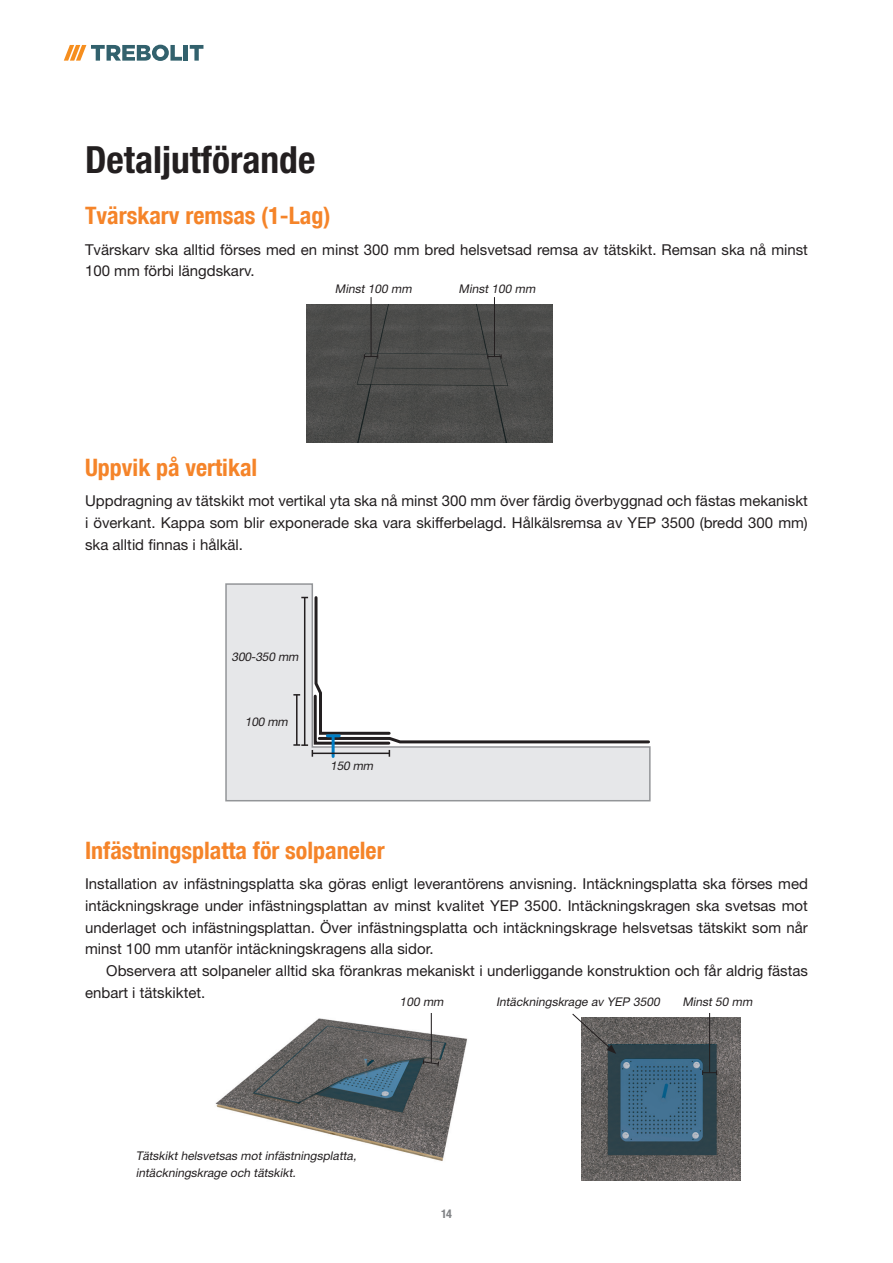
<style>
.page{position:relative;width:893px;height:1263px;background:#fff}
.page>*{position:absolute;margin:0;border:0;box-sizing:border-box;transform-origin:0 0}
.t1{font:700 condensed 37.5px "Helvetica Neue LT Std";color:#231f20}
.t2{font:700 condensed 24px "Helvetica Neue";color:#f58429}
.t3{font:15px/21.8px "Helvetica Neue LT Std";color:#231f20}
.t4{font:italic 12px/16.5px "Helvetica Neue LT Std";color:#231f20}
.t5{font:700 condensed 12px "Helvetica Neue LT Std";color:#808285}
</style>
<div class="page">
<hr style="left:184px;top:45px;width:4px;height:16px;background:#32616d">
<svg style="left:190px;top:45px;width:13px;height:16px"></svg>
<svg style="left:64px;top:45px;width:118px;height:16px"></svg>
<div style="left:307px;top:304px;width:245px;height:138px;background:#4c4d4b"></div>
<svg style="left:364px;top:354px;width:14px;height:5px"></svg>
<hr style="left:371px;top:297px;width:1px;height:59px;background:#231f20">
<svg style="left:487px;top:354px;width:15px;height:5px"></svg>
<hr style="left:494px;top:297px;width:1px;height:59px;background:#231f20">
<img style="left:215px;top:1014px;width:252px;height:147px">
<img style="left:582px;top:1017px;width:158px;height:163px">
<svg style="left:572px;top:1013px;width:44px;height:41px"></svg>
<svg style="left:422px;top:1058px;width:18px;height:9px"></svg>
<hr style="left:431px;top:1013px;width:1px;height:50px;background:#231f20">
<svg style="left:702px;top:1070px;width:15px;height:5px"></svg>
<hr style="left:709px;top:1013px;width:1px;height:60px;background:#231f20">
<svg style="left:225px;top:583px;width:426px;height:219px;background:#e5e6e8"></svg>
<svg style="left:293px;top:595px;width:358px;height:162px"></svg>
<h1 class="t1" style="left:85px;top:137px;width:232px">Detaljutförande</h1>
<h2 class="t2" style="left:85px;top:205px;width:247px">Tvärskarv remsas (1-Lag)</h2>
<p class="t3" style="left:85px;top:238px;width:724px">Tvärskarv ska alltid förses med en minst 300 mm bred helsvetsad remsa av tätskikt. Remsan ska nå minst<br>100 mm förbi längdskarv.</p>
<p class="t4" style="left:335px;top:280px;width:81px">Minst 100 mm</p>
<p class="t4" style="left:459px;top:280px;width:81px">Minst 100 mm</p>
<h2 class="t2" style="left:85px;top:456px;width:174px">Uppvik på vertikal</h2>
<p class="t3" style="left:85px;top:490px;width:724px;text-align:justify">Uppdragning av tätskikt mot vertikal yta ska nå minst 300 mm över färdig överbyggnad och fästas mekaniskt i överkant. Kappa som blir exponerade ska vara skifferbelagd. Hålkälsremsa av YEP 3500 (bredd 300 mm) ska alltid finnas i hålkäl.</p>
<p class="t4" style="left:231px;top:649px;width:71px">300-350 mm</p>
<p class="t4" style="left:245px;top:713px;width:47px">100 mm</p>
<p class="t4" style="left:330px;top:758px;width:47px">150 mm</p>
<h2 class="t2" style="left:85px;top:839px;width:301px">Infästningsplatta för solpaneler</h2>
<p class="t3" style="left:85px;top:873px;width:724px;text-align:justify">Installation av infästningsplatta ska göras enligt leverantörens anvisning. Intäckningsplatta ska förses med intäckningskrage under infästningsplattan av minst kvalitet YEP 3500. Intäckningskragen ska svetsas mot underlaget och infästningsplattan. Över infästningsplatta och intäckningskrage helsvetsas tätskikt som når minst 100 mm utanför intäckningskragens alla sidor.</p>
<p class="t3" style="left:85px;top:960px;width:724px;text-indent:21px">Observera att solpaneler alltid ska förankras mekaniskt i underliggande konstruktion och får aldrig fästas enbart i tätskiktet.</p>
<p class="t4" style="left:400px;top:994px;width:48px">100 mm</p>
<p class="t4" style="left:496px;top:994px;width:168px">Intäckningskrage av YEP 3500</p>
<p class="t4" style="left:682px;top:994px;width:74px">Minst 50 mm</p>
<p class="t4" style="left:136px;top:1147px;width:225px">Tätskikt helsvetsas mot infästningsplatta, intäckningskrage och tätskikt.</p>
<p class="t5" style="left:441px;top:1207px;width:12px">14</p>
</div>
